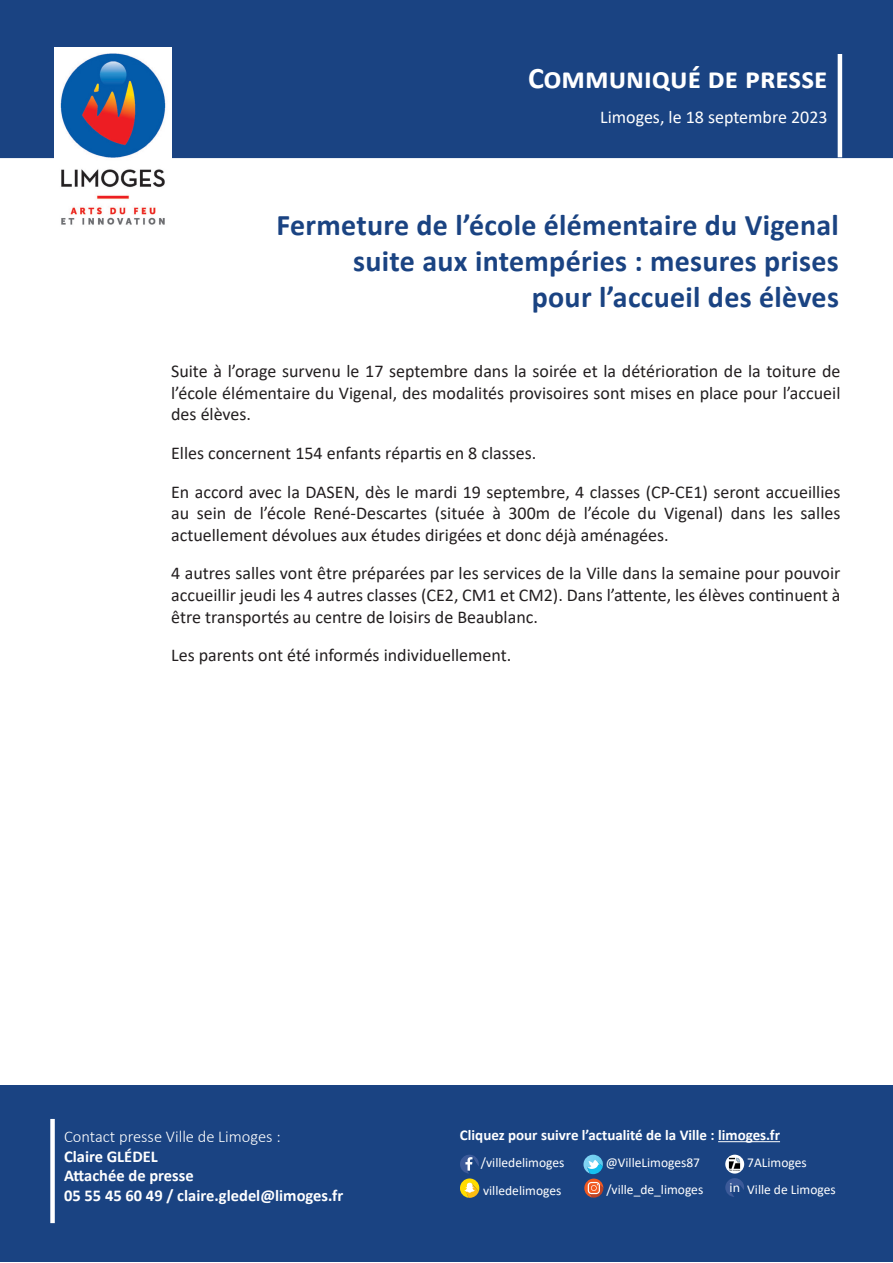
<style>
.page{position:relative;width:893px;height:1263px;background:#fff}
.page>*{position:absolute;margin:0;border:0;box-sizing:border-box;transform-origin:0 0}
.t1{font:700 30px "Calibri";letter-spacing:.01em;color:#1a4382}
.t2{font:700 30px "Calibri";color:#fff}
.t3{font:18px/21.6px "Calibri";color:#231f20;text-align:justify}
.t4{font:18px "Calibri";color:#fff}
.t5{font:700 16.5px "Calibri";color:#fff}
.t6{font:300 16.5px "Calibri";color:#fff}
.t7{font:700 15px "Calibri";color:#fff}
.t8{font:13.5px "Calibri";color:#fff}
.t9{font:13.2px "Myriad Pro";color:#fff}
</style>
<div class="page">
<div style="left:0;top:1085px;width:893px;height:177px;background:#1a4382"></div>
<div style="left:50px;top:1119px;width:5px;height:104px;background:#fff"></div>
<hr style="left:718px;top:1141px;width:62px;height:1px;background:#fff">
<svg style="left:460px;top:1155px;width:19px;height:43px"></svg>
<svg style="left:583px;top:1155px;width:20px;height:43px"></svg>
<div style="left:725px;top:1155px;width:19px;height:18px;background:#fff;border-radius:50%"></div>
<img style="left:728px;top:1157px;width:13px;height:14px">
<svg style="left:725px;top:1178px;width:19px;height:19px"></svg>
<div style="left:0;top:0;width:893px;height:157px;background:#1a4382"></div>
<div style="left:0;top:0;width:893px;height:158px;border:2px solid #1a4382"></div>
<img style="left:54px;top:48px;width:117px;height:177px">
<hr style="left:838px;top:54px;width:4px;height:103px;background:#fff">
<p class="t2" style="left:528px;top:57px;width:301px">Communiqué de presse</p>
<p class="t4" style="left:600px;top:104px;width:229px">Limoges, le 18 septembre 2023</p>
<p class="t1" style="left:276px;top:204px;width:564px">Fermeture de l’école élémentaire du Vigenal</p>
<p class="t1" style="left:353px;top:240px;width:487px">suite aux intempéries : mesures prises</p>
<p class="t1" style="left:532px;top:276px;width:309px">pour l’accueil des élèves</p>
<p class="t3" style="left:171px;top:360px;width:671px">Suite à l’orage survenu le 17 septembre dans la soirée et la détérioration de la toiture de l’école élémentaire du Vigenal, des modalités provisoires sont mises en place pour l’accueil des élèves.</p>
<p class="t3" style="left:171px;top:442px;width:367px">Elles concernent 154 enfants répartis en 8 classes.</p>
<p class="t3" style="left:171px;top:480px;width:671px">En accord avec la DASEN, dès le mardi 19 septembre, 4 classes (CP-CE1) seront accueillies au sein de l’école René-Descartes (située à 300m de l’école du Vigenal) dans les salles actuellement dévolues aux études dirigées et donc déjà aménagées.</p>
<p class="t3" style="left:171px;top:562px;width:671px">4 autres salles vont être préparées par les services de la Ville dans la semaine pour pouvoir accueillir jeudi les 4 autres classes (CE2, CM1 et CM2). Dans l’attente, les élèves continuent à être transportés au centre de loisirs de Beaublanc.</p>
<p class="t3" style="left:171px;top:644px;width:342px">Les parents ont été informés individuellement.</p>
<p class="t6" style="left:64px;top:1126px;width:218px">Contact presse Ville de Limoges :</p>
<p class="t5" style="left:64px;top:1144px;width:95px">Claire GLÉDEL</p>
<p class="t5" style="left:64px;top:1164px;width:131px">Attachée de presse</p>
<p class="t5" style="left:64px;top:1184px;width:281px">05 55 45 60 49 / claire.gledel@limoges.fr</p>
<p class="t7" style="left:460px;top:1124px;width:322px">Cliquez pour suivre l’actualité de la Ville : limoges.fr</p>
<p class="t8" style="left:606px;top:1153px;width:96px">@VilleLimoges87</p>
<p class="t8" style="left:606px;top:1180px;width:98px">/ville_de_limoges</p>
<p class="t8" style="left:747px;top:1180px;width:90px">Ville de Limoges</p>
<p class="t8" style="left:481px;top:1153px;width:85px">/villedelimoges</p>
<p class="t8" style="left:483px;top:1181px;width:80px">villedelimoges</p>
<p class="t8" style="left:747px;top:1153px;width:61px">7ALimoges</p>
<p class="t9" style="left:730px;top:1179px;width:12px">in</p>
</div>
